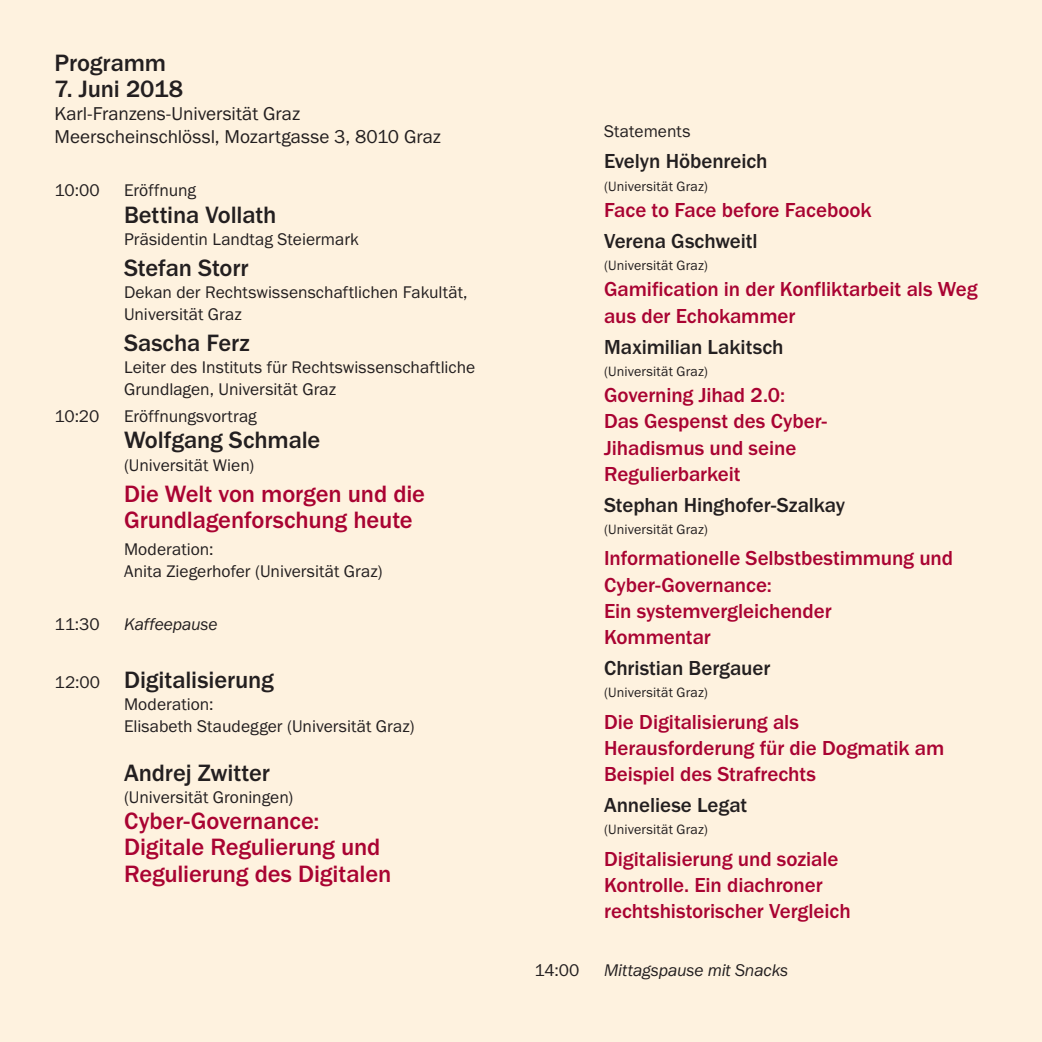
<style>
.page{position:relative;width:1042px;height:1042px;background:#fef2df}
.page>*{position:absolute;margin:0;border:0;box-sizing:border-box;transform-origin:0 0}
.t1{font:500 24.5px/26.2px "Franklin Gothic URW";letter-spacing:-.005em;color:#a90332}
.t2{font:500 24.5px "Franklin Gothic URW";letter-spacing:-.005em;color:#231f20}
.t3{font:500 21px/26.2px "Franklin Gothic URW";letter-spacing:-.005em;color:#a90332}
.t4{font:500 21px "Franklin Gothic URW";letter-spacing:-.005em;color:#231f20}
.t5{font:19.25px/22.8px "Franklin Gothic URW Boo";color:#231f20}
.t6{font:17.5px/22.1px "Franklin Gothic URW Boo";color:#231f20}
.t7{font:17.5px "Franklin Gothic URW Boo Ita";letter-spacing:-.01em;color:#231f20}
.t8{font:14px "Franklin Gothic URW Boo";letter-spacing:.01em;color:#231f20}
.s1{font-family:"Franklin Gothic URW Boo";font-weight:400;font-size:17.5px}
</style>
<div class="page">
<p class="t2" style="left:55px;top:48px;width:113px">Programm</p>
<p class="t2" style="left:55px;top:74px;width:130px">7. Juni 2018</p>
<p class="t5" style="left:55px;top:102px;width:388px">Karl-Franzens-Universität Graz<br>Meerscheinschlössl, Mozartgasse 3, 8010 Graz</p>
<p class="t6" style="left:55px;top:179px;width:47px">10:00</p>
<p class="t6" style="left:124px;top:179px;width:74px">Eröffnung</p>
<p class="t2" style="left:124px;top:199px;width:154px">Bettina Vollath</p>
<p class="t6" style="left:124px;top:227px;width:236px">Präsidentin Landtag Steiermark</p>
<p class="t2" style="left:124px;top:252px;width:126px">Stefan Storr</p>
<p class="t6" style="left:124px;top:281px;width:345px">Dekan der Rechtswissenschaftlichen Fakultät,<br>Universität Graz</p>
<p class="t2" style="left:124px;top:328px;width:127px">Sascha Ferz</p>
<p class="t6" style="left:124px;top:356px;width:353px">Leiter des Instituts für Rechtswissenschaftliche<br>Grundlagen, Universität Graz</p>
<p class="t6" style="left:55px;top:405px;width:46px">10:20</p>
<p class="t6" style="left:124px;top:405px;width:134px">Eröffnungsvortrag</p>
<p class="t2" style="left:124px;top:425px;width:198px">Wolfgang Schmale</p>
<p class="t6" style="left:124px;top:453px;width:132px">(Universität Wien)</p>
<p class="t1" style="left:124px;top:480px;width:302px">Die Welt von morgen und die<br>Grundlagenforschung heute</p>
<p class="t6" style="left:124px;top:537px;width:260px">Moderation:<br>Anita Ziegerhofer (Universität Graz)</p>
<p class="t6" style="left:55px;top:613px;width:47px">11:30</p>
<p class="t7" style="left:124px;top:613px;width:95px">Kaffeepause</p>
<p class="t2" style="left:55px;top:665px;width:221px"><span class="s1">12:00</span> Digitalisierung</p>
<p class="t6" style="left:124px;top:693px;width:292px">Moderation:<br>Elisabeth Staudegger (Universität Graz)</p>
<p class="t2" style="left:124px;top:757px;width:147px">Andrej Zwitter</p>
<p class="t6" style="left:124px;top:785px;width:171px">(Universität Groningen)</p>
<p class="t1" style="left:124px;top:807px;width:269px">Cyber-Governance:<br>Digitale Regulierung und<br>Regulierung des Digitalen</p>
<p class="t6" style="left:604px;top:120px;width:88px">Statements</p>
<p class="t4" style="left:604px;top:148px;width:165px">Evelyn Höbenreich</p>
<p class="t8" style="left:604px;top:177px;width:105px">(Universität Graz)</p>
<p class="t3" style="left:604px;top:196px;width:269px">Face to Face before Facebook</p>
<p class="t4" style="left:604px;top:228px;width:155px">Verena Gschweitl</p>
<p class="t8" style="left:604px;top:257px;width:105px">(Universität Graz)</p>
<p class="t3" style="left:604px;top:276px;width:375px">Gamification in der Konfliktarbeit als Weg aus der Echokammer</p>
<p class="t4" style="left:604px;top:334px;width:181px">Maximilian Lakitsch</p>
<p class="t8" style="left:604px;top:362px;width:105px">(Universität Graz)</p>
<p class="t3" style="left:604px;top:382px;width:224px">Governing Jihad 2.0:<br>Das Gespenst des Cyber-<br>Jihadismus und seine<br>Regulierbarkeit</p>
<p class="t4" style="left:604px;top:492px;width:242px">Stephan Hinghofer-Szalkay</p>
<p class="t8" style="left:604px;top:521px;width:105px">(Universität Graz)</p>
<p class="t3" style="left:604px;top:545px;width:351px">Informationelle Selbstbestimmung und<br>Cyber-Governance:<br>Ein systemvergleichender<br>Kommentar</p>
<p class="t4" style="left:604px;top:655px;width:168px">Christian Bergauer</p>
<p class="t8" style="left:604px;top:684px;width:105px">(Universität Graz)</p>
<p class="t3" style="left:604px;top:708px;width:342px">Die Digitalisierung als<br>Herausforderung für die Dogmatik am<br>Beispiel des Strafrechts</p>
<p class="t4" style="left:604px;top:792px;width:145px">Anneliese Legat</p>
<p class="t8" style="left:604px;top:821px;width:105px">(Universität Graz)</p>
<p class="t3" style="left:604px;top:845px;width:248px">Digitalisierung und soziale<br>Kontrolle. Ein diachroner rechtshistorischer Vergleich</p>
<p class="t6" style="left:535px;top:959px;width:46px">14:00</p>
<p class="t7" style="left:604px;top:959px;width:186px">Mittagspause mit Snacks</p>
</div>
